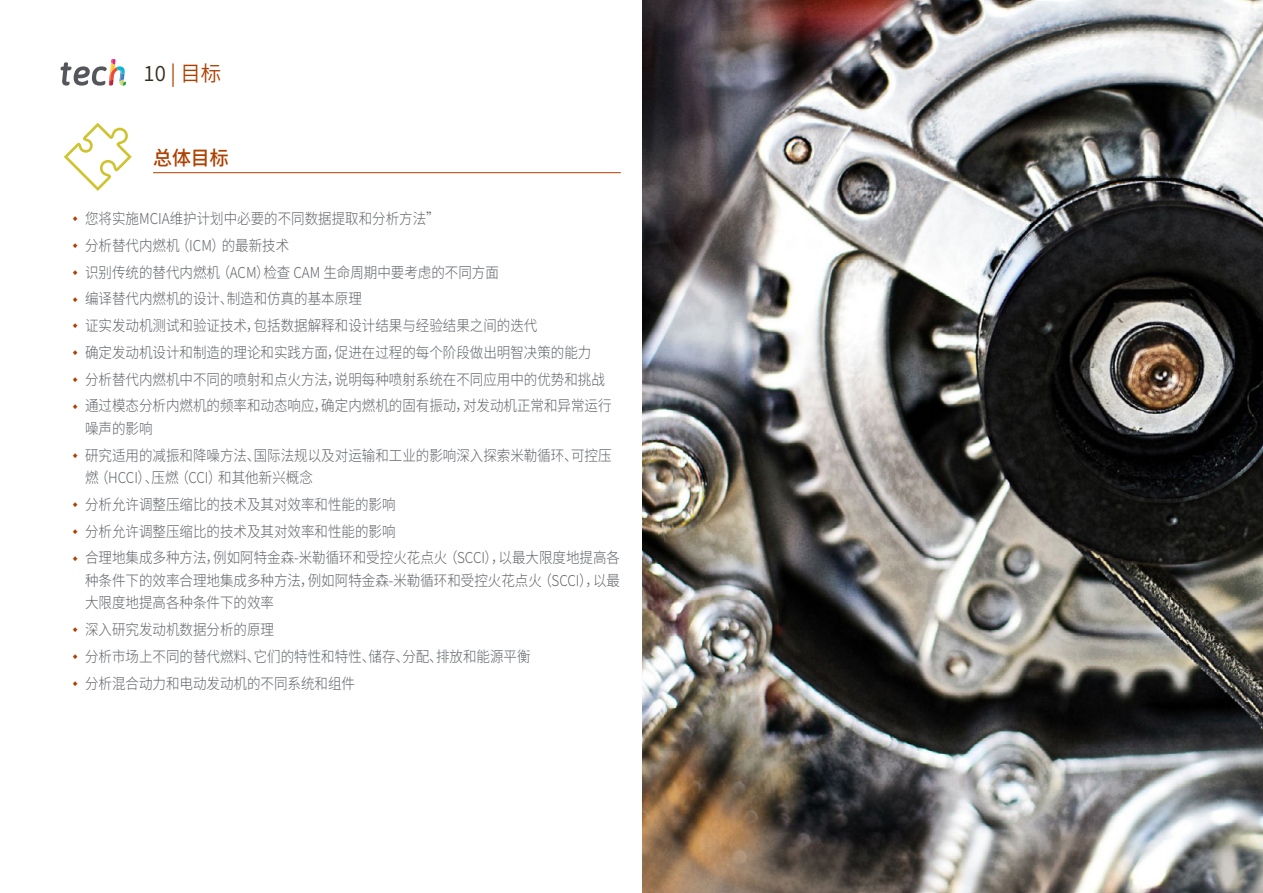
<style>
.page{position:relative;width:1263px;height:893px;background:#fff}
.page>*{position:absolute;margin:0;border:0;box-sizing:border-box;transform-origin:0 0}
.t1{font:21px "Source Han Sans CN";color:#ae4000}
.t2{font:500 19.5px "Source Han Sans CN";color:#ae4000}
.t3{font:300 15px/26.7px "Source Han Sans CN";color:#61646a;scale:.9 1}
.s1{color:#312e20}
</style>
<div class="page">
<hr style="left:153px;top:172px;width:468px;height:1px;background:#ae4000">
<svg style="left:64px;top:123px;width:68px;height:68px"></svg>
<img style="left:642px;top:0;width:621px;height:893px">
<svg style="left:61px;top:59px;width:65px;height:27px"></svg>
<h1 class="t1" style="left:144px;top:61px;width:79px"><span class="s1">10</span> | 目标</h1>
<h2 class="t2" style="left:153px;top:147px;width:77px">总体目标</h2>
<p class="t3" style="left:85px;top:206px;width:586px">您将实施MCIA维护计划中必要的不同数据提取和分析方法”<br>分析替代内燃机 （ICM）的最新技术<br>识别传统的替代内燃机 （ACM）检查 CAM 生命周期中要考虑的不同方面<br>编译替代内燃机的设计、制造和仿真的基本原理<br>证实发动机测试和验证技术，包括数据解释和设计结果与经验结果之间的迭代<br>确定发动机设计和制造的理论和实践方面，促进在过程的每个阶段做出明智决策的能力<br>分析替代内燃机中不同的喷射和点火方法，说明每种喷射系统在不同应用中的优势和挑战通过模态分析内燃机的频率和动态响应，确定内燃机的固有振动，对发动机正常和异常运行</p>
<p class="t3" style="left:85px;top:415px;width:586px">噪声的影响<br>研究适用的减振和降噪方法、国际法规以及对运输和工业的影响深入探索米勒循环、可控压</p>
<p class="t3" style="left:85px;top:465px;width:596px">燃 （HCCI）、压燃 （CCI）和其他新兴概念<br>分析允许调整压缩比的技术及其对效率和性能的影响<br>分析允许调整压缩比的技术及其对效率和性能的影响<br>合理地集成多种方法，例如阿特金森-米勒循环和受控火花点火 （SCCI），以最大限度地提高各</p>
<p class="t3" style="left:85px;top:569px;width:596px;line-height:22.5px">种条件下的效率合理地集成多种方法，例如阿特金森-米勒循环和受控火花点火 （SCCI），以最大限度地提高各种条件下的效率</p>
<p class="t3" style="left:85px;top:617px;width:496px">深入研究发动机数据分析的原理<br>分析市场上不同的替代燃料、它们的特性和特性、储存、分配、排放和能源平衡分析混合动力和电动发动机的不同系统和组件</p>
</div>
